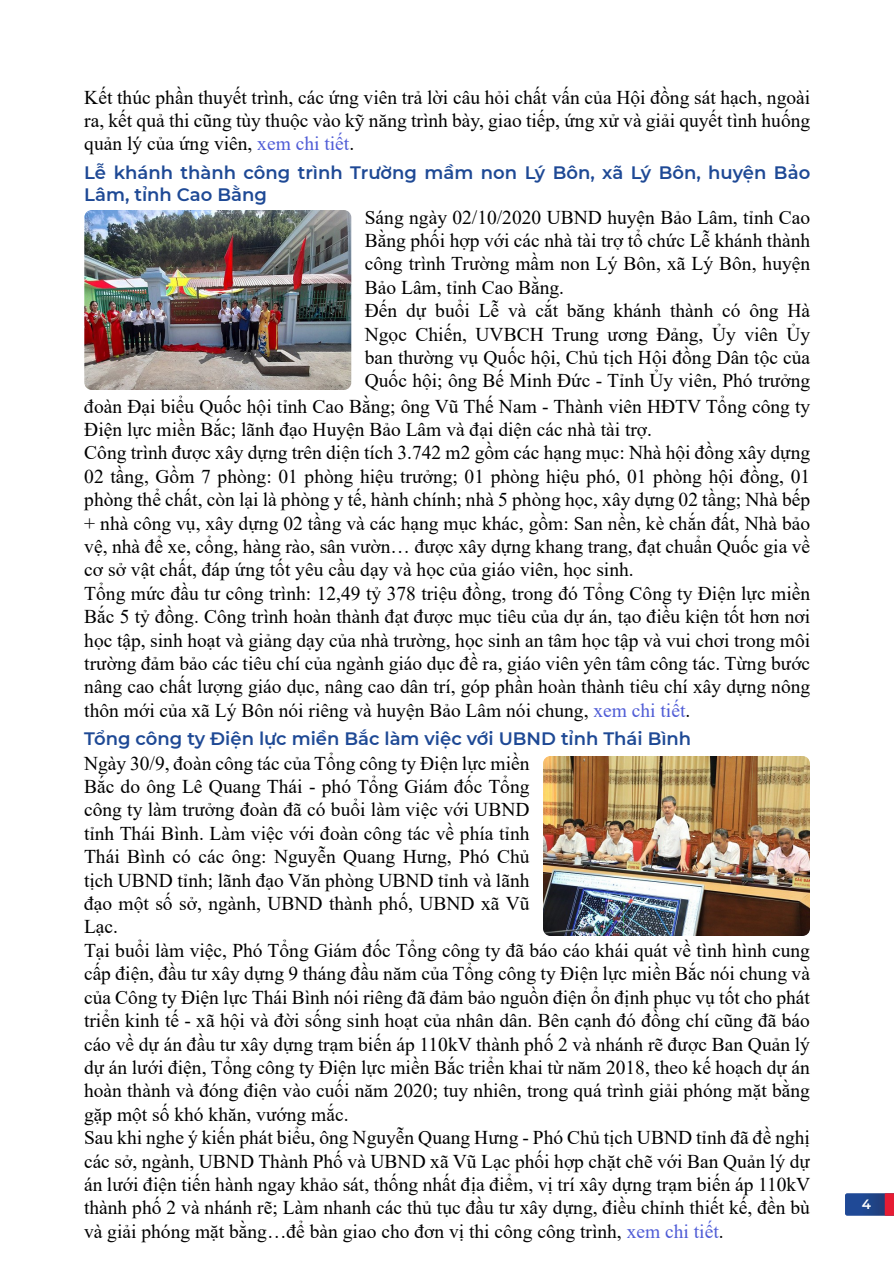
<style>
.page{position:relative;width:894px;height:1263px;background:#fff}
.page>*{position:absolute;margin:0;border:0;box-sizing:border-box;transform-origin:0 0}
.t1{font:19.5px/23.4px "Times New Roman";color:#000}
.t2{font:600 18px/21.6px "Montserrat";color:#1e4995}
.t3{font:600 13.5px "Montserrat";color:#fff}
.s1{color:#4f5cd6}
</style>
<div class="page">
<svg style="left:845px;top:1193px;width:49px;height:23px"></svg>
<img style="left:84px;top:210px;width:267px;height:180px">
<img style="left:543px;top:756px;width:267px;height:180px">
<p class="t1" style="left:84px;top:85px;width:728px;text-align:justify">Kết thúc phần thuyết trình, các ứng viên trả lời câu hỏi chất vấn của Hội đồng sát hạch, ngoài ra, kết quả thi cũng tùy thuộc vào kỹ năng trình bày, giao tiếp, ứng xử và giải quyết tình huống quản lý của ứng viên, <span class="s1">xem chi tiết</span>.</p>
<p class="t2" style="left:84px;top:161px;width:727px">Lễ khánh thành công trình Trường mầm non Lý Bôn, xã Lý Bôn, huyện Bảo<br>Lâm, tỉnh Cao Bằng</p>
<p class="t1" style="left:365px;top:205px;width:447px">Sáng ngày 02/10/2020 UBND huyện Bảo Lâm, tỉnh Cao Bằng phối hợp với các nhà tài trợ tổ chức Lễ khánh thành công trình Trường mầm non Lý Bôn, xã Lý Bôn, huyện Bảo Lâm, tỉnh Cao Bằng.<br>Đến dự buổi Lễ và cắt băng khánh thành có ông Hà Ngọc Chiến, UVBCH Trung ương Đảng, Ủy viên Ủy ban thường vụ Quốc hội, Chủ tịch Hội đồng Dân tộc của Quốc hội; ông Bế Minh Đức - Tỉnh Ủy viên, Phó trưởng</p>
<p class="t1" style="left:84px;top:394px;width:728px">đoàn Đại biểu Quốc hội tỉnh Cao Bằng; ông Vũ Thế Nam - Thành viên HĐTV Tổng công ty Điện lực miền Bắc; lãnh đạo Huyện Bảo Lâm và đại diện các nhà tài trợ.<br>Công trình được xây dựng trên diện tích 3.742 m2 gồm các hạng mục: Nhà hội đồng xây dựng 02 tầng, Gồm 7 phòng: 01 phòng hiệu trưởng; 01 phòng hiệu phó, 01 phòng hội đồng, 01 phòng thể chất, còn lại là phòng y tế, hành chính; nhà 5 phòng học, xây dựng 02 tầng; Nhà bếp + nhà công vụ, xây dựng 02 tầng và các hạng mục khác, gồm: San nền, kè chắn đất, Nhà bảo vệ, nhà để xe, cổng, hàng rào, sân vườn… được xây dựng khang trang, đạt chuẩn Quốc gia về cơ sở vật chất, đáp ứng tốt yêu cầu dạy và học của giáo viên, học sinh.<br>Tổng mức đầu tư công trình: 12,49 tỷ 378 triệu đồng, trong đó Tổng Công ty Điện lực miền Bắc 5 tỷ đồng. Công trình hoàn thành đạt được mục tiêu của dự án, tạo điều kiện tốt hơn nơi học tập, sinh hoạt và giảng dạy của nhà trường, học sinh an tâm học tập và vui chơi trong môi trường đảm bảo các tiêu chí của ngành giáo dục đề ra, giáo viên yên tâm công tác. Từng bước nâng cao chất lượng giáo dục, nâng cao dân trí, góp phần hoàn thành tiêu chí xây dựng nông thôn mới của xã Lý Bôn nói riêng và huyện Bảo Lâm nói chung, <span class="s1">xem chi tiết</span>.</p>
<p class="t1" style="left:84px;top:751px;width:728px">Ngày 30/9, đoàn công tác của Tổng công ty Điện lực miền<br>Bắc do ông Lê Quang Thái - phó Tổng Giám đốc Tổng<br>công ty làm trưởng đoàn đã có buổi làm việc với UBND<br>tỉnh Thái Bình. Làm việc với đoàn công tác về phía tỉnh<br>Thái Bình có các ông: Nguyễn Quang Hưng, Phó Chủ<br>tịch UBND tỉnh; lãnh đạo Văn phòng UBND tỉnh và lãnh<br>đạo một số sở, ngành, UBND thành phố, UBND xã Vũ<br>Lạc.<br>Tại buổi làm việc, Phó Tổng Giám đốc Tổng công ty đã báo cáo khái quát về tình hình cung cấp điện, đầu tư xây dựng 9 tháng đầu năm của Tổng công ty Điện lực miền Bắc nói chung và của Công ty Điện lực Thái Bình nói riêng đã đảm bảo nguồn điện ổn định phục vụ tốt cho phát triển kinh tế - xã hội và đời sống sinh hoạt của nhân dân. Bên cạnh đó đồng chí cũng đã báo cáo về dự án đầu tư xây dựng trạm biến áp 110kV thành phố 2 và nhánh rẽ được Ban Quản lý dự án lưới điện, Tổng công ty Điện lực miền Bắc triển khai từ năm 2018, theo kế hoạch dự án hoàn thành và đóng điện vào cuối năm 2020; tuy nhiên, trong quá trình giải phóng mặt bằng gặp một số khó khăn, vướng mắc.<br>Sau khi nghe ý kiến phát biểu, ông Nguyễn Quang Hưng - Phó Chủ tịch UBND tỉnh đã đề nghị các sở, ngành, UBND Thành Phố và UBND xã Vũ Lạc phối hợp chặt chẽ với Ban Quản lý dự án lưới điện tiến hành ngay khảo sát, thống nhất địa điểm, vị trí xây dựng trạm biến áp 110kV thành phố 2 và nhánh rẽ; Làm nhanh các thủ tục đầu tư xây dựng, điều chỉnh thiết kế, đền bù và giải phóng mặt bằng…để bàn giao cho đơn vị thi công công trình, <span class="s1">xem chi tiết</span>.</p>
<p class="t2" style="left:84px;top:727px;width:609px">Tổng công ty Điện lực miền Bắc làm việc với UBND tỉnh Thái Bình</p>
<p class="t3" style="left:862px;top:1195px;width:11px">4</p>
</div>
